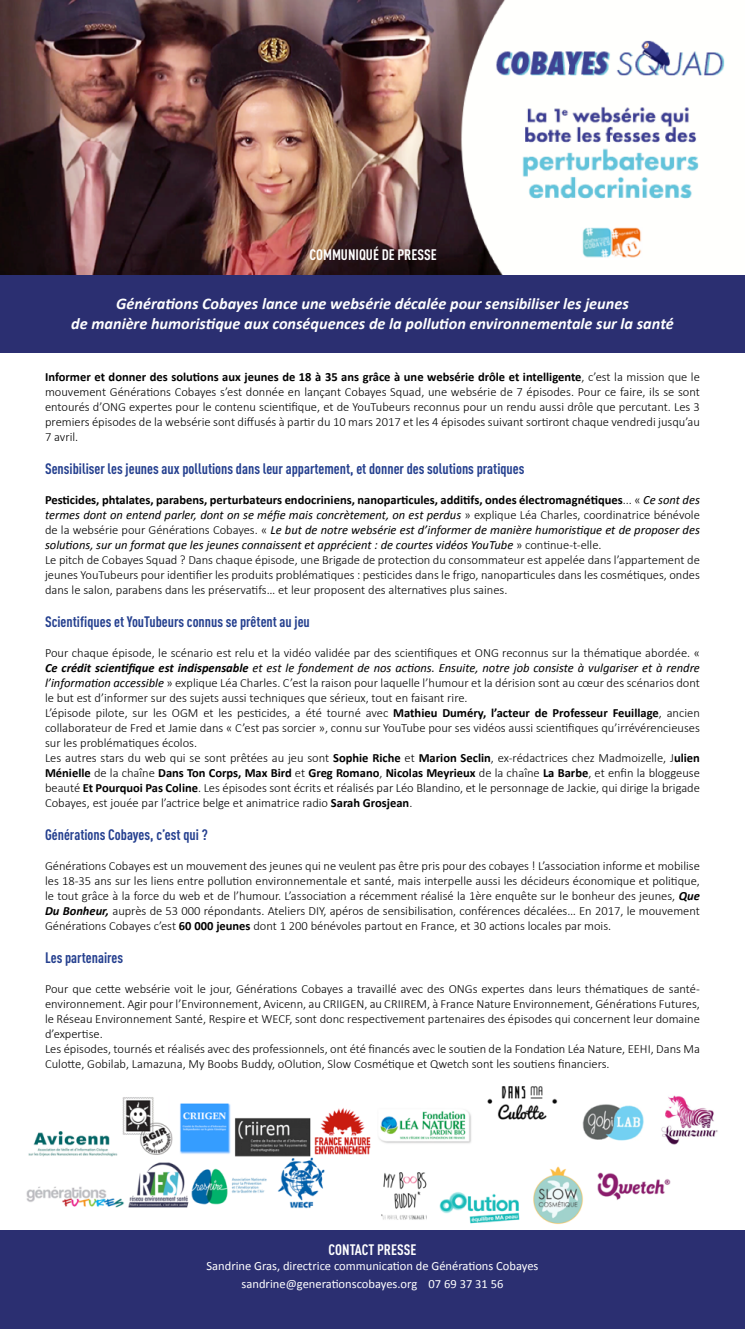
<style>
.page{position:relative;width:745px;height:1329px;background:#fff}
.page>*{position:absolute;margin:0;border:0;box-sizing:border-box;transform-origin:0 0}
.t1{font:italic 700 16.25px/19.5px "Calibri";color:#fff;text-align:center}
.t2{font:700 15px "DIN Cond";color:#25408f}
.t3{font:700 15px "DIN Cond";color:#fff}
.t4{font:300 12.5px/15px "Calibri";color:#000}
.t5{font:12.5px/18px "Calibri";color:#fff;text-align:center}
.s1{font-weight:700}
.s2{font-weight:400;font-style:italic}
.s3{font-weight:700;font-style:italic}
</style>
<div class="page">
<img style="left:0;top:0;width:725px;height:275px">
<div style="left:0;top:275px;width:744px;height:78px;background:#2b2f71"></div>
<div style="left:0;top:1230px;width:744px;height:99px;background:#2b2f71"></div>
<img style="left:26px;top:1097px;width:345px;height:112px">
<img style="left:379px;top:1086px;width:339px;height:138px">
<p class="t3" style="left:309px;top:245px;width:129px">COMMUNIQUÉ DE PRESSE</p>
<h1 class="t1" style="left:71px;top:294px;width:603px">Générations Cobayes lance une websérie décalée pour sensibiliser les jeunes<br>de manière humoristique aux conséquences de la pollution environnementale sur la santé</h1>
<p class="t4" style="left:45px;top:369px;width:656px;text-align:justify"><span class="s1">Informer et donner des solutions aux jeunes de 18 à 35 ans grâce à une websérie drôle et intelligente</span>, c’est la mission que le mouvement Générations Cobayes s’est donnée en lançant Cobayes Squad, une websérie de 7 épisodes. Pour ce faire, ils se sont entourés d’ONG expertes pour le contenu scientifique, et de YouTubeurs reconnus pour un rendu aussi drôle que percutant. Les 3 premiers épisodes de la websérie sont diffusés à partir du 10 mars 2017 et les 4 épisodes suivant sortiront chaque vendredi jusqu’au 7 avril.</p>
<p class="t2" style="left:45px;top:459px;width:480px">Sensibiliser les jeunes aux pollutions dans leur appartement, et donner des solutions pratiques</p>
<p class="t4" style="left:45px;top:492px;width:656px"><span class="s1">Pesticides, phtalates, parabens, perturbateurs endocriniens, nanoparticules, additifs, ondes électromagnétiques</span>... « <span class="s2">Ce sont des termes dont on entend parler, dont on se méfie mais concrètement, on est perdus</span> » explique Léa Charles, coordinatrice bénévole de la websérie pour Générations Cobayes. « <span class="s2">Le but de notre websérie est d’informer de manière humoristique et de proposer des solutions, sur un format que les jeunes connaissent et apprécient : de courtes vidéos YouTube</span> » continue-t-elle.<br>Le pitch de Cobayes Squad ? Dans chaque épisode, une Brigade de protection du consommateur est appelée dans l’appartement de jeunes YouTubeurs pour identifier les produits problématiques : pesticides dans le frigo, nanoparticules dans les cosmétiques, ondes dans le salon, parabens dans les préservatifs… et leur proposent des alternatives plus saines.</p>
<p class="t2" style="left:45px;top:612px;width:266px">Scientifiques et YouTubeurs connus se prêtent au jeu</p>
<p class="t4" style="left:45px;top:645px;width:656px">Pour chaque épisode, le scénario est relu et la vidéo validée par des scientifiques et ONG reconnus sur la thématique abordée. « <span class="s3">Ce crédit scientifique est indispensable</span> <span class="s2">et est le fondement de nos actions. Ensuite, notre job consiste à vulgariser et à rendre l’information accessible</span> » explique Léa Charles. C’est la raison pour laquelle l’humour et la dérision sont au cœur des scénarios dont le but est d’informer sur des sujets aussi techniques que sérieux, tout en faisant rire.<br>L’épisode pilote, sur les OGM et les pesticides, a été tourné avec <span class="s1">Mathieu Duméry, l’acteur de Professeur Feuillage</span>, ancien collaborateur de Fred et Jamie dans « C’est pas sorcier », connu sur YouTube pour ses vidéos aussi scientifiques qu’irrévérencieuses sur les problématiques écolos.<br>Les autres stars du web qui se sont prêtées au jeu sont <span class="s1">Sophie Riche</span> et <span class="s1">Marion Seclin</span>, ex-rédactrices chez Madmoizelle, J<span class="s1">ulien Ménielle</span> de la chaîne <span class="s1">Dans Ton Corps, Max Bird</span> et <span class="s1">Greg Romano</span>, <span class="s1">Nicolas Meyrieux</span> de la chaîne <span class="s1">La Barbe</span>, et enfin la bloggeuse beauté <span class="s1">Et Pourquoi Pas Coline</span>. Les épisodes sont écrits et réalisés par Léo Blandino, et le personnage de Jackie, qui dirige la brigade Cobayes, est jouée par l’actrice belge et animatrice radio <span class="s1">Sarah Grosjean</span>.</p>
<p class="t2" style="left:45px;top:825px;width:164px">Générations Cobayes, c’est qui ?</p>
<p class="t4" style="left:45px;top:858px;width:656px;text-align:justify">Générations Cobayes est un mouvement des jeunes qui ne veulent pas être pris pour des cobayes ! L’association informe et mobilise les 18-35 ans sur les liens entre pollution environnementale et santé, mais interpelle aussi les décideurs économique et politique, le tout grâce à la force du web et de l’humour. L’association a récemment réalisé la 1ère enquête sur le bonheur des jeunes, <span class="s3">Que Du Bonheur,</span> auprès de 53 000 répondants. Ateliers DIY, apéros de sensibilisation, conférences décalées… En 2017, le mouvement Générations Cobayes c’est <span class="s1">60 000 jeunes</span> dont 1 200 bénévoles partout en France, et 30 actions locales par mois.</p>
<p class="t2" style="left:45px;top:948px;width:80px">Les partenaires</p>
<p class="t4" style="left:45px;top:981px;width:656px">Pour que cette websérie voit le jour, Générations Cobayes a travaillé avec des ONGs expertes dans leurs thématiques de santé&shy;environnement. Agir pour l’Environnement, Avicenn, au CRIIGEN, au CRIIREM, à France Nature Environnement, Générations Futures, le Réseau Environnement Santé, Respire et WECF, sont donc respectivement partenaires des épisodes qui concernent leur domaine d’expertise.<br>Les épisodes, tournés et réalisés avec des professionnels, ont été financés avec le soutien de la Fondation Léa Nature, EEHI, Dans Ma Culotte, Gobilab, Lamazuna, My Boobs Buddy, oOlution, Slow Cosmétique et Qwetch sont les soutiens financiers.</p>
<p class="t3" style="left:328px;top:1240px;width:89px">CONTACT PRESSE</p>
<p class="t5" style="left:206px;top:1257px;width:333px">Sandrine Gras, directrice communication de Générations Cobayes sandrine@generationscobayes.org 07 69 37 31 56</p>
</div>
